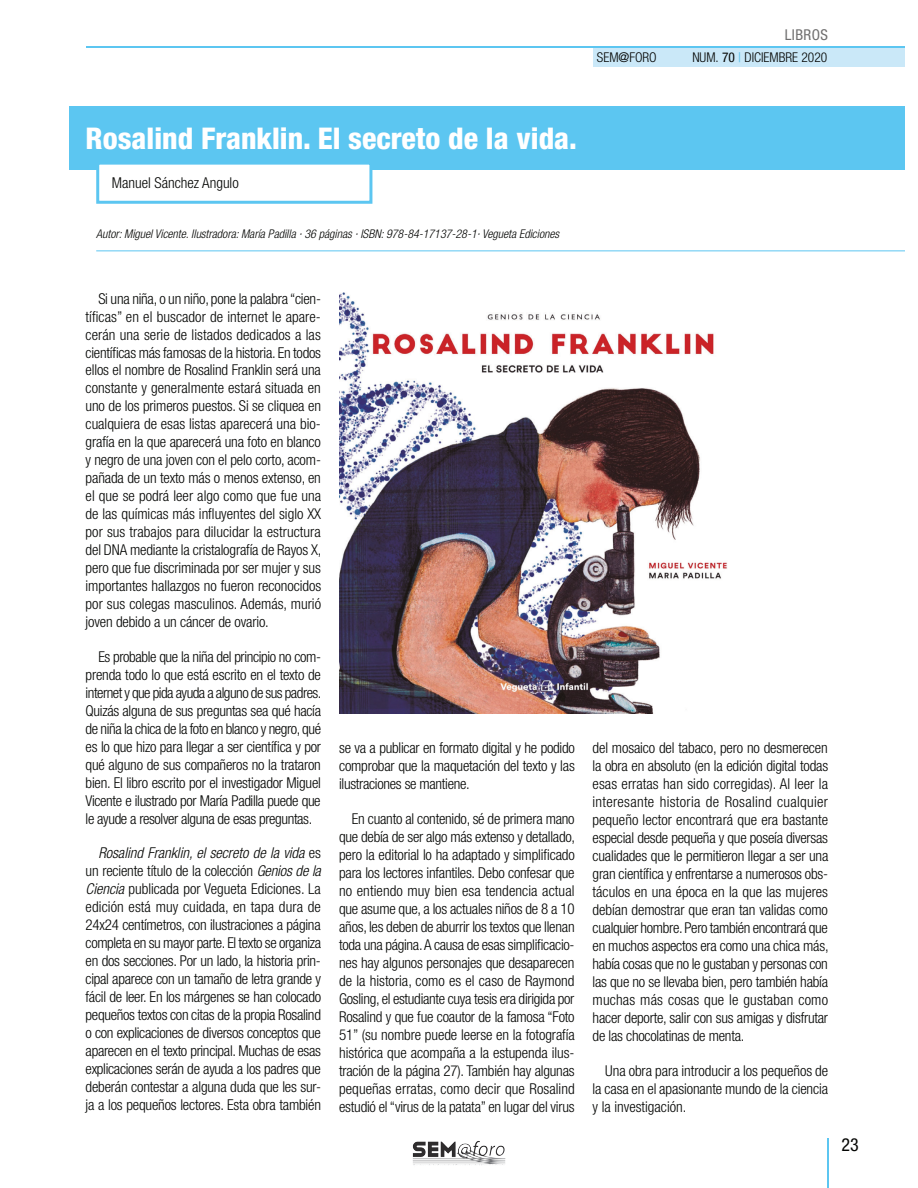
<style>
.page{position:relative;width:918px;height:1188px;background:#fff}
.page>*{position:absolute;margin:0;border:0;box-sizing:border-box;transform-origin:0 0}
.t1{font:800 condensed 30px "Helvetica Neue LT Std";color:#fff}
.t2{font:condensed 18px "Helvetica Neue LT Std";color:#040503}
.t3{font:300 condensed 15px/18px "Helvetica Neue LT Std";letter-spacing:-.01em;color:#040503;text-align:justify}
.t4{font:condensed 15px "Helvetica Neue LT Std";letter-spacing:.03em;color:#6f6e6e}
.t5{font:300 condensed 13.5px "Helvetica Neue LT Std";color:#040503}
.t6{font:italic 300 condensed 12px "Helvetica Neue LT Std";color:#040503}
.s1{font-weight:400}
.s2{font-weight:400;color:#61bfe7}
.s3{font-style:italic}
</style>
<div class="page">
<img style="left:456px;top:1141px;width:21px;height:15px">
<div style="left:593px;top:47px;width:311px;height:19px;background:#cae8f8"></div>
<hr style="left:86px;top:46px;width:818px;height:2px;background:#5cc6f1">
<hr style="left:827px;top:1138px;width:2px;height:50px;background:#5cc6f1">
<div style="left:69px;top:106px;width:835px;height:64px;background:#5cc6f1"></div>
<hr style="left:96px;top:250px;width:808px;height:1px;background:#5cc6f1">
<div style="left:98px;top:163px;width:273px;height:39px;background:#fff"></div>
<div style="left:96px;top:162px;width:276px;height:42px;border:3px solid #5cc6f1"></div>
<img style="left:339px;top:293px;width:388px;height:420px">
<p class="t4" style="left:785px;top:26px;width:45px">LIBROS</p>
<p class="t5" style="left:597px;top:53px;width:61px">SEM<span class="s1">@</span>FORO</p>
<p class="t5" style="left:692px;top:53px;width:137px">NUM. <span class="s1">70</span> <span class="s2">|</span> DICIEMBRE 2020</p>
<h1 class="t1" style="left:86px;top:121px;width:493px">Rosalind Franklin. El secreto de la vida.</h1>
<p class="t3" style="left:112px;top:175px;width:128px">Manuel Sánchez Angulo</p>
<p class="t6" style="left:96px;top:229px;width:464px">Autor: Miguel Vicente. Ilustradora: María Padilla · 36 páginas · ISBN: 978-84-17137-28-1· Vegueta Ediciones</p>
<p class="t3" style="left:86px;top:291px;width:237px;text-indent:13px">Si una niña, o un niño, pone la palabra “cien&shy;tíficas” en el buscador de internet le apare&shy;cerán una serie de listados dedicados a las científicas más famosas de la historia. En todos ellos el nombre de Rosalind Franklin será una constante y generalmente estará situada en uno de los primeros puestos. Si se cliquea en cualquiera de esas listas aparecerá una bio&shy;grafía en la que aparecerá una foto en blanco y negro de una joven con el pelo corto, acom&shy;pañada de un texto más o menos extenso, en el que se podrá leer algo como que fue una de las químicas más influyentes del siglo XX por sus trabajos para dilucidar la estructura del DNA mediante la cristalografía de Rayos X, pero que fue discriminada por ser mujer y sus importantes hallazgos no fueron reconocidos por sus colegas masculinos. Además, murió joven debido a un cáncer de ovario.</p>
<p class="t3" style="left:86px;top:649px;width:237px;text-indent:13px">Es probable que la niña del principio no com&shy;prenda todo lo que está escrito en el texto de internet y que pida ayuda a alguno de sus padres.<br>Quizás alguna de sus preguntas sea qué hacía de niña la chica de la foto en blanco y negro, qué es lo que hizo para llegar a ser científica y por qué alguno de sus compañeros no la trataron bien. El libro escrito por el investigador Miguel Vicente e ilustrado por María Padilla puede que le ayude a resolver alguna de esas preguntas.</p>
<p class="t3" style="left:86px;top:845px;width:237px;text-indent:13px"><span class="s3">Rosalind Franklin, el secreto de la vida</span> es un reciente título de la colección <span class="s3">Genios de la Ciencia</span> publicada por Vegueta Ediciones. La edición está muy cuidada, en tapa dura de 24x24 centímetros, con ilustraciones a página completa en su mayor parte. El texto se organiza en dos secciones. Por un lado, la historia prin&shy;cipal aparece con un tamaño de letra grande y fácil de leer. En los márgenes se han colocado pequeños textos con citas de la propia Rosalind o con explicaciones de diversos conceptos que aparecen en el texto principal. Muchas de esas explicaciones serán de ayuda a los padres que deberán contestar a alguna duda que les sur&shy;ja a los pequeños lectores. Esta obra también</p>
<p class="t3" style="left:339px;top:740px;width:237px">se va a publicar en formato digital y he podido comprobar que la maquetación del texto y las ilustraciones se mantiene.</p>
<p class="t3" style="left:339px;top:811px;width:238px;text-indent:13px">En cuanto al contenido, sé de primera mano que debía de ser algo más extenso y detallado, pero la editorial lo ha adaptado y simplificado para los lectores infantiles. Debo confesar que no entiendo muy bien esa tendencia actual que asume que, a los actuales niños de 8 a 10 años, les deben de aburrir los textos que llenan toda una página. A causa de esas simplificacio&shy;nes hay algunos personajes que desaparecen de la historia, como es el caso de Raymond Gosling, el estudiante cuya tesis era dirigida por Rosalind y que fue coautor de la famosa “Foto 51” (su nombre puede leerse en la fotografía histórica que acompaña a la estupenda ilus&shy;tración de la página 27). También hay algunas pequeñas erratas, como decir que Rosalind estudió el “virus de la patata” en lugar del virus</p>
<p class="t3" style="left:593px;top:740px;width:238px">del mosaico del tabaco, pero no desmerecen la obra en absoluto (en la edición digital todas esas erratas han sido corregidas). Al leer la interesante historia de Rosalind cualquier pequeño lector encontrará que era bastante especial desde pequeña y que poseía diversas cualidades que le permitieron llegar a ser una gran científica y enfrentarse a numerosos obs&shy;táculos en una época en la que las mujeres debían demostrar que eran tan validas como cualquier hombre. Pero también encontrará que en muchos aspectos era como una chica más, había cosas que no le gustaban y personas con las que no se llevaba bien, pero también había muchas más cosas que le gustaban como hacer deporte, salir con sus amigas y disfrutar de las chocolatinas de menta.</p>
<p class="t3" style="left:593px;top:1063px;width:237px;text-indent:13px">Una obra para introducir a los pequeños de la casa en el apasionante mundo de la ciencia y la investigación.</p>
<p class="t2" style="left:842px;top:1134px;width:19px">23</p>
</div>
